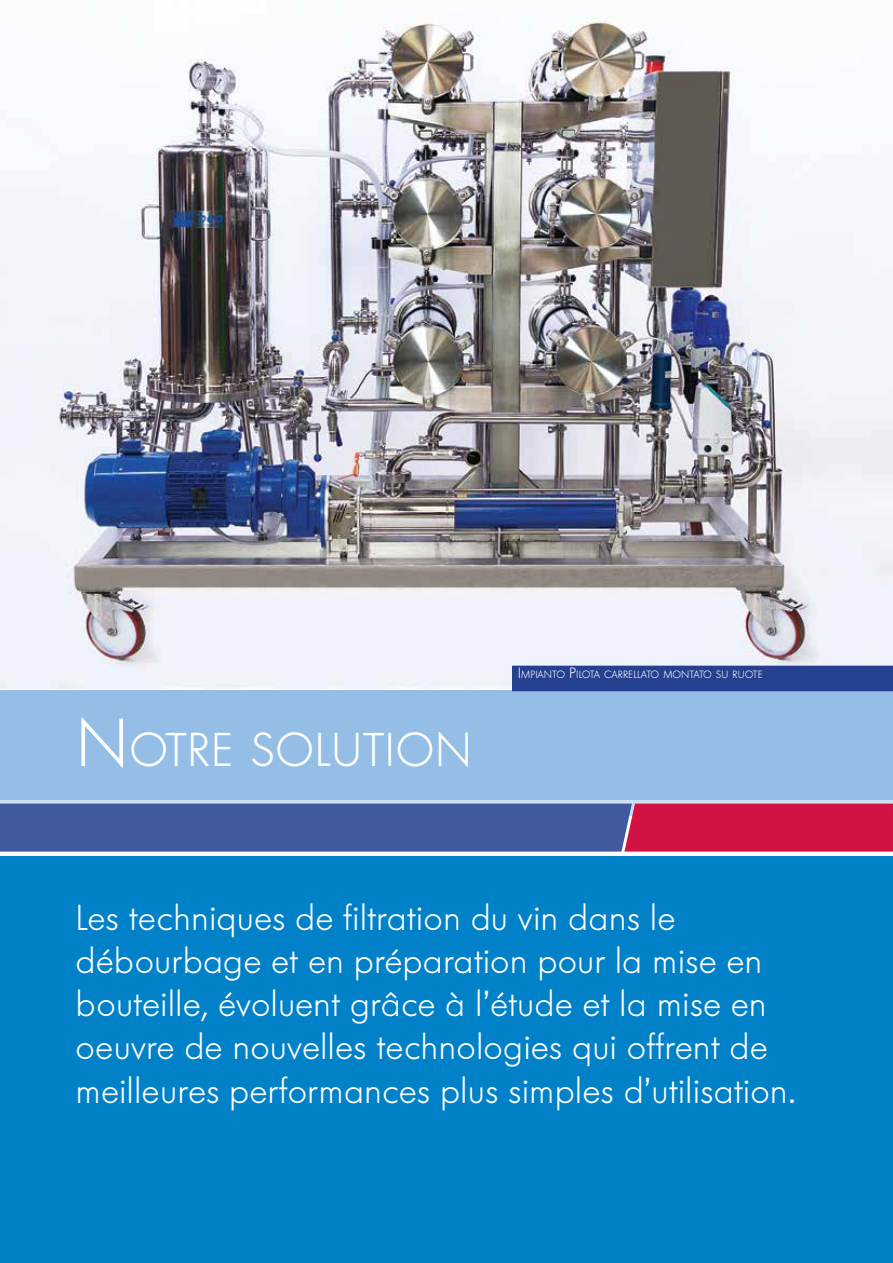
<style>
.page{position:relative;width:893px;height:1263px;background:#fff}
.page>*{position:absolute;margin:0;border:0;box-sizing:border-box;transform-origin:0 0}
.t1{font:300 47.25px "Futura BQ";color:#fff}
.t2{font:300 36px/43.2px "Futura BQ";color:#fff}
.t3{font:300 10.5px "Futura BQ";color:#fff}
.s1{font-size:67.5px}
.s2{font-size:15px}
</style>
<div class="page">
<img style="left:0;top:16px;width:893px;height:673px">
<div style="left:0;top:856px;width:893px;height:407px;background:#0081c8"></div>
<div style="left:0;top:690px;width:893px;height:110px;background:#94bee5"></div>
<div style="left:0;top:748px;width:893px;height:67px;background:#94bee5"></div>
<svg style="left:0;top:803px;width:893px;height:48px;background:#6d4685"></svg>
<div style="left:513px;top:666px;width:380px;height:24px;background:#25408f"></div>
<div style="left:512px;top:666px;width:381px;height:25px;border:2px solid #25408f"></div>
<h1 class="t1" style="left:76px;top:722px;width:398px"><span class="s1">N</span> OTRE SOLUTION</h1>
<p class="t3" style="left:518px;top:668px;width:246px"><span class="s2">I</span> MPIANTO <span class="s2">P</span>ILOTA CARRELLATO MONTATO SU RUOTE</p>
<p class="t2" style="left:76px;top:896px;width:722px">Les techniques de filtration du vin dans le débourbage et en préparation pour la mise en bouteille, évoluent grâce à l’étude et la mise en oeuvre de nouvelles technologies qui offrent de meilleures performances plus simples d’utilisation.</p>
</div>
